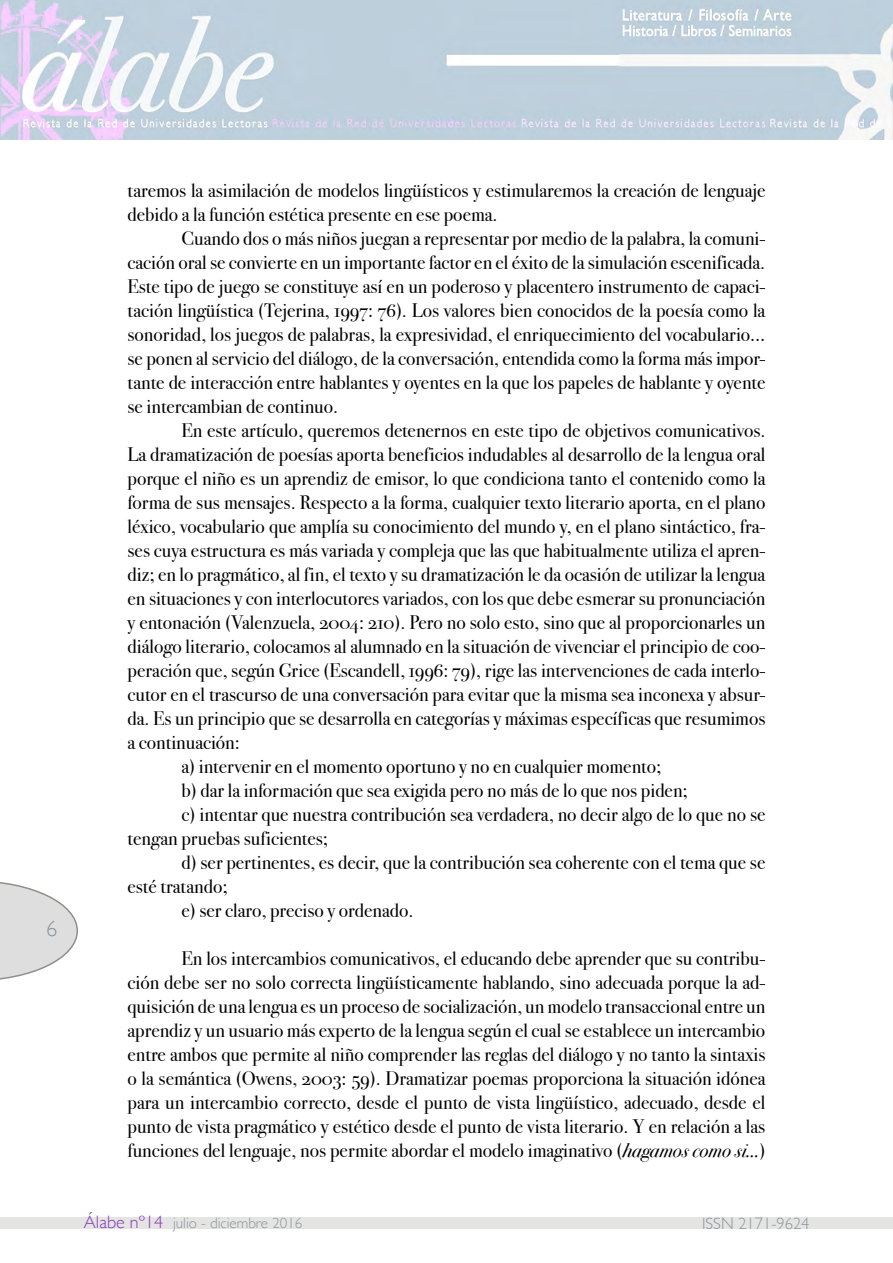
<style>
.page{position:relative;width:893px;height:1263px;background:#fff}
.page>*{position:absolute;margin:0;border:0;box-sizing:border-box;transform-origin:0 0}
.t1{font:300 22.5px "Gill Sans";color:#8a949d}
.t2{font:19.5px/24px "Bodoni Svty Two OSITCTT Book";color:#000}
.t3{font:300 16.5px "Gill Sans";color:#8c959c}
.t4{font:300 15px "Gill Sans";color:#8c959c}
.s1{font-family:"Bodoni Svty Two OSITCTT Book It"}
.s2{font-size:18px;color:#893ab6}
</style>
<div class="page">
<svg style="left:0;top:882px;width:78px;height:98px"></svg>
<div style="left:0;top:1218px;width:893px;height:11px;background:#e4e4e3"></div>
<img style="left:0;top:0;width:893px;height:139px">
<p class="t1" style="left:46px;top:911px;width:13px">6</p>
<p class="t2" style="left:128px;top:178px;width:639px">taremos la asimilación de modelos lingüísticos y estimularemos la creación de lenguaje debido a la función estética presente en ese poema.</p>
<p class="t2" style="left:128px;top:226px;width:639px;text-align:justify;text-indent:54px">Cuando dos o más niños juegan a representar por medio de la palabra, la comuni&shy;cación oral se convierte en un importante factor en el éxito de la simulación escenificada.<br>Este tipo de juego se constituye así en un poderoso y placentero instrumento de capaci&shy;tación lingüística (Tejerina, 1997: 76). Los valores bien conocidos de la poesía como la sonoridad, los juegos de palabras, la expresividad, el enriquecimiento del vocabulario… se ponen al servicio del diálogo, de la conversación, entendida como la forma más impor&shy;tante de interacción entre hablantes y oyentes en la que los papeles de hablante y oyente se intercambian de continuo.</p>
<p class="t2" style="left:128px;top:418px;width:639px;text-align:justify;text-indent:54px">En este artículo, queremos detenernos en este tipo de objetivos comunicativos.<br>La dramatización de poesías aporta beneficios indudables al desarrollo de la lengua oral porque el niño es un aprendiz de emisor, lo que condiciona tanto el contenido como la forma de sus mensajes. Respecto a la forma, cualquier texto literario aporta, en el plano léxico, vocabulario que amplía su conocimiento del mundo y, en el plano sintáctico, fra&shy;ses cuya estructura es más variada y compleja que las que habitualmente utiliza el apren&shy;diz; en lo pragmático, al fin, el texto y su dramatización le da ocasión de utilizar la lengua en situaciones y con interlocutores variados, con los que debe esmerar su pronunciación y entonación (Valenzuela, 2004: 210). Pero no solo esto, sino que al proporcionarles un diálogo literario, colocamos al alumnado en la situación de vivenciar el principio de coo&shy;peración que, según Grice (Escandell, 1996: 79), rige las intervenciones de cada interlo&shy;cutor en el trascurso de una conversación para evitar que la misma sea inconexa y absur&shy;da. Es un principio que se desarrolla en categorías y máximas específicas que resumimos a continuación:</p>
<p class="t2" style="left:182px;top:754px;width:481px">a) intervenir en el momento oportuno y no en cualquier momento;</p>
<p class="t2" style="left:182px;top:778px;width:507px">b) dar la información que sea exigida pero no más de lo que nos piden;</p>
<p class="t2" style="left:128px;top:802px;width:639px;text-indent:54px">c) intentar que nuestra contribución sea verdadera, no decir algo de lo que no se tengan pruebas suficientes;</p>
<p class="t2" style="left:128px;top:850px;width:639px;text-indent:54px">d) ser pertinentes, es decir, que la contribución sea coherente con el tema que se esté tratando;</p>
<p class="t2" style="left:182px;top:898px;width:233px">e) ser claro, preciso y ordenado.</p>
<p class="t2" style="left:128px;top:946px;width:639px;text-align:justify;text-indent:54px">En los intercambios comunicativos, el educando debe aprender que su contribu&shy;ción debe ser no solo correcta lingüísticamente hablando, sino adecuada porque la ad&shy;quisición de una lengua es un proceso de socialización, un modelo transaccional entre un aprendiz y un usuario más experto de la lengua según el cual se establece un intercambio entre ambos que permite al niño comprender las reglas del diálogo y no tanto la sintaxis o la semántica (Owens, 2003: 59). Dramatizar poemas proporciona la situación idónea para un intercambio correcto, desde el punto de vista lingüístico, adecuado, desde el punto de vista pragmático y estético desde el punto de vista literario. Y en relación a las funciones del lenguaje, nos permite abordar el modelo imaginativo (<span class="s1">hagamos como si…</span>)</p>
<p class="t4" style="left:84px;top:1211px;width:220px"><span class="s2">Álabe nº14</span> julio - diciembre 2016</p>
<p class="t3" style="left:702px;top:1211px;width:109px">ISSN 2171-9624</p>
</div>
